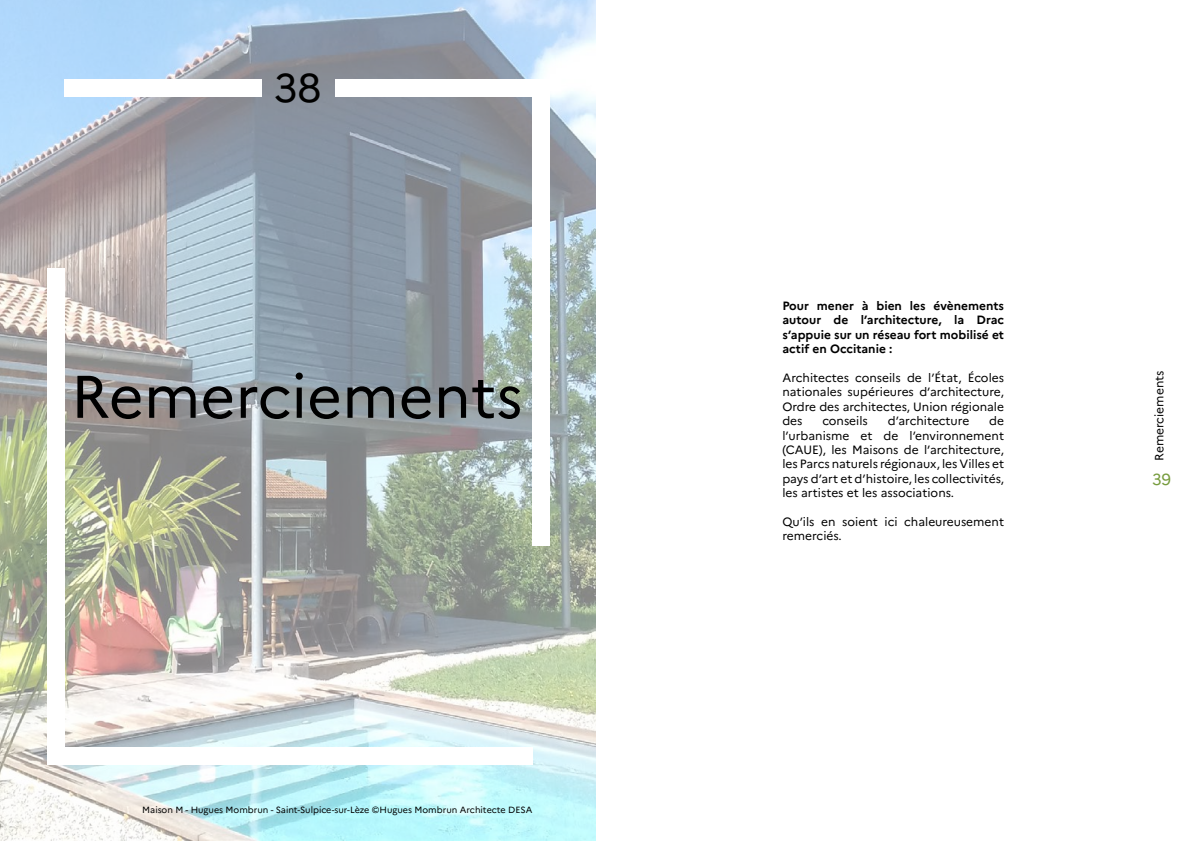
<style>
.page{position:relative;width:1191px;height:842px;background:#fff}
.page>*{position:absolute;margin:0;border:0;box-sizing:border-box;transform-origin:0 0}
.t1{font:60px "Marianne";color:#000}
.t2{font:40px "Marianne";color:#000}
.t3{font:16px "Marianne";color:#779c3e}
.t4{font:12px/14.4px "Marianne";color:#000;text-align:justify}
.t5{font:700 12px/14.4px "Marianne";color:#000;text-align:justify}
.t6{font:9px "Marianne";color:#000}
</style>
<div class="page">
<img style="left:0;top:0;width:595px;height:840px">
<div style="left:47px;top:268px;width:17px;height:496px;background:#fff"></div>
<div style="left:64px;top:80px;width:197px;height:17px;background:#fff"></div>
<div style="left:47px;top:747px;width:485px;height:17px;background:#fff"></div>
<div style="left:532px;top:80px;width:17px;height:465px;background:#fff"></div>
<div style="left:335px;top:80px;width:214px;height:17px;background:#fff"></div>
<h2 class="t2" style="left:274px;top:63px;width:49px">38</h2>
<h1 class="t1" style="left:71px;top:360px;width:453px">Remerciements</h1>
<p class="t6" style="left:142px;top:804px;width:391px">Maison M - Hugues Mombrun - Saint-Sulpice-sur-Lèze ©Hugues Mombrun Architecte DESA</p>
<p class="t5" style="left:782px;top:298px;width:223px">Pour mener à bien les évènements autour de l’architecture, la Drac s’appuie sur un réseau fort mobilisé et actif en Occitanie :</p>
<p class="t4" style="left:782px;top:370px;width:223px">Architectes conseils de l’État, Écoles nationales supérieures d’architecture, Ordre des architectes, Union régionale des</p>
<p class="t4" style="left:822px;top:414px;width:47px">conseils</p>
<p class="t4" style="left:887px;top:414px;width:83px">d’architecture</p>
<p class="t4" style="left:782px;top:414px;width:223px;text-indent:207px">de l’urbanisme et de l’environnement (CAUE), les Maisons de l’architecture, les Parcs naturels régionaux, les Villes et pays d’art et d’histoire, les collectivités, les artistes et les associations.</p>
<p class="t4" style="left:782px;top:514px;width:223px">Qu’ils en soient ici chaleureusement remerciés.</p>
<p class="t4" style="left:1152px;top:461px;width:92px;rotate:-90deg">Remerciements</p>
<h3 class="t3" style="left:1152px;top:470px;width:21px">39</h3>
</div>
